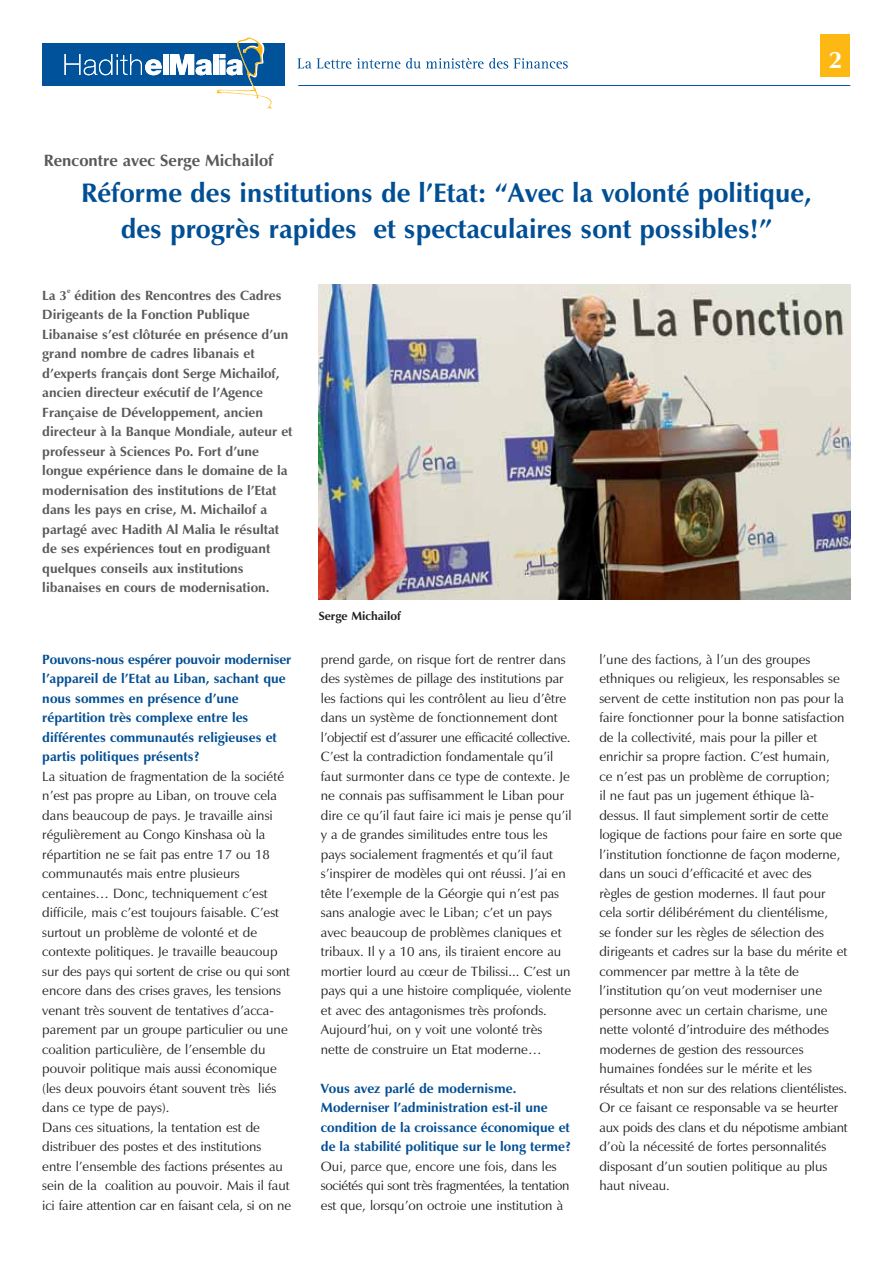
<style>
.page{position:relative;width:893px;height:1263px;background:#fff}
.page>*{position:absolute;margin:0;border:0;box-sizing:border-box;transform-origin:0 0}
.t1{font:700 27px/36px "Zapf Humanist 601 BT";color:#004e94;text-align:center}
.t2{font:700 24px "Zapf Humanist 601 BT";color:#fff}
.t3{font:700 16.5px "Zapf Humanist 601 BT";color:#58595b}
.t4{font:13.5px/19.5px "Zapf Humanist 601 BT";color:#231f20}
.t5{font:700 13.5px/19.5px "Zapf Humanist 601 BT";color:#58595b}
.t6{font:700 13.5px/19.5px "Zapf Humanist 601 BT";color:#004e94}
.t7{font:700 12px "Zapf Humanist 601 BT";color:#231f20}
.t8{font:700 6.75px "Zapf Humanist 601 BT";color:#58595b}
</style>
<div class="page">
<img style="left:319px;top:285px;width:531px;height:315px">
<div style="left:42px;top:43px;width:243px;height:43px;background:#00539b"></div>
<svg style="left:297px;top:58px;width:54px;height:11px"></svg>
<svg style="left:357px;top:58px;width:43px;height:11px"></svg>
<svg style="left:406px;top:58px;width:162px;height:11px"></svg>
<svg style="left:65px;top:54px;width:97px;height:21px"></svg>
<div style="left:163px;top:54px;width:6px;height:21px;background:#fff"></div>
<svg style="left:170px;top:37px;width:102px;height:72px"></svg>
<hr style="left:298px;top:85px;width:552px;height:1px;background:#00539b">
<div style="left:820px;top:34px;width:30px;height:43px;background:#fdb813"></div>
<h2 class="t2" style="left:829px;top:51px;width:15px">2</h2>
<p class="t3" style="left:44px;top:155px;width:231px">Rencontre avec Serge Michailof</p>
<h1 class="t1" style="left:81px;top:178px;width:732px">Réforme des institutions de l’Etat: “Avec la volonté politique, des progrès rapides et spectaculaires sont possibles!”</h1>
<p class="t5" style="left:42px;top:287px;width:252px;text-indent:32px">édition des Rencontres des Cadres Dirigeants de la Fonction Publique Libanaise s’est clôturée en présence d’un grand nombre de cadres libanais et d’experts français dont Serge Michailof, ancien directeur exécutif de l’Agence Française de Développement, ancien directeur à la Banque Mondiale, auteur et professeur à Sciences Po. Fort d’une longue expérience dans le domaine de la modernisation des institutions de l’Etat dans les pays en crise, M. Michailof a partagé avec Hadith Al Malia le résultat de ses expériences tout en prodiguant quelques conseils aux institutions libanaises en cours de modernisation.</p>
<p class="t5" style="left:42px;top:287px;width:26px">La 3</p>
<p class="t8" style="left:67px;top:289px;width:5px">e</p>
<p class="t7" style="left:319px;top:611px;width:84px">Serge Michailof</p>
<p class="t6" style="left:42px;top:651px;width:251px">Pouvons-nous espérer pouvoir moderniser l’appareil de l’Etat au Liban, sachant que nous sommes en présence d’une répartition très complexe entre les différentes communautés religieuses et partis politiques présents?</p>
<p class="t4" style="left:42px;top:768px;width:250px">La situation de fragmentation de la société n’est pas propre au Liban, on trouve cela dans beaucoup de pays. Je travaille ainsi régulièrement au Congo Kinshasa où la répartition ne se fait pas entre 17 ou 18 communautés mais entre plusieurs centaines… Donc, techniquement c’est difficile, mais c’est toujours faisable. C’est surtout un problème de volonté et de contexte politiques. Je travaille beaucoup sur des pays qui sortent de crise ou qui sont encore dans des crises graves, les tensions venant très souvent de tentatives d’acca&shy;parement par un groupe particulier ou une coalition particulière, de l’ensemble du pouvoir politique mais aussi économique (les deux pouvoirs étant souvent très liés dans ce type de pays).<br>Dans ces situations, la tentation est de distribuer des postes et des institutions entre l’ensemble des factions présentes au sein de la coalition au pouvoir. Mais il faut ici faire attention car en faisant cela, si on ne</p>
<p class="t4" style="left:321px;top:651px;width:252px">prend garde, on risque fort de rentrer dans des systèmes de pillage des institutions par les factions qui les contrôlent au lieu d’être dans un système de fonctionnement dont l’objectif est d’assurer une efficacité collective.<br>C’est la contradiction fondamentale qu’il faut surmonter dans ce type de contexte. Je ne connais pas suffisamment le Liban pour dire ce qu’il faut faire ici mais je pense qu’il y a de grandes similitudes entre tous les pays socialement fragmentés et qu’il faut s’inspirer de modèles qui ont réussi. J’ai en tête l’exemple de la Géorgie qui n’est pas sans analogie avec le Liban; c’et un pays avec beaucoup de problèmes claniques et tribaux. Il y a 10 ans, ils tiraient encore au mortier lourd au cœur de Tbilissi... C’est un pays qui a une histoire compliquée, violente et avec des antagonismes très profonds.<br>Aujourd’hui, on y voit une volonté très nette de construire un Etat moderne…</p>
<p class="t6" style="left:321px;top:1080px;width:252px">Vous avez parlé de modernisme.<br>Moderniser l’administration est-il une condition de la croissance économique et de la stabilité politique sur le long terme?</p>
<p class="t4" style="left:321px;top:1158px;width:250px">Oui, parce que, encore une fois, dans les sociétés qui sont très fragmentées, la tentation est que, lorsqu’on octroie une institution à</p>
<p class="t4" style="left:599px;top:651px;width:250px">l’une des factions, à l’un des groupes ethniques ou religieux, les responsables se servent de cette institution non pas pour la faire fonctionner pour la bonne satisfaction de la collectivité, mais pour la piller et enrichir sa propre faction. C’est humain,<br>ce n’est pas un problème de corruption;<br>il ne faut pas un jugement éthique là&shy;dessus. Il faut simplement sortir de cette logique de factions pour faire en sorte que l’institution fonctionne de façon moderne, dans un souci d’efficacité et avec des<br>règles de gestion modernes. Il faut pour cela sortir délibérément du clientélisme,<br>se fonder sur les règles de sélection des dirigeants et cadres sur la base du mérite et commencer par mettre à la tête de l’institution qu’on veut moderniser une personne avec un certain charisme, une nette volonté d’introduire des méthodes modernes de gestion des ressources humaines fondées sur le mérite et les résultats et non sur des relations clientélistes.<br>Or ce faisant ce responsable va se heurter aux poids des clans et du népotisme ambiant d’où la nécessité de fortes personnalités disposant d’un soutien politique au plus haut niveau.</p>
</div>
